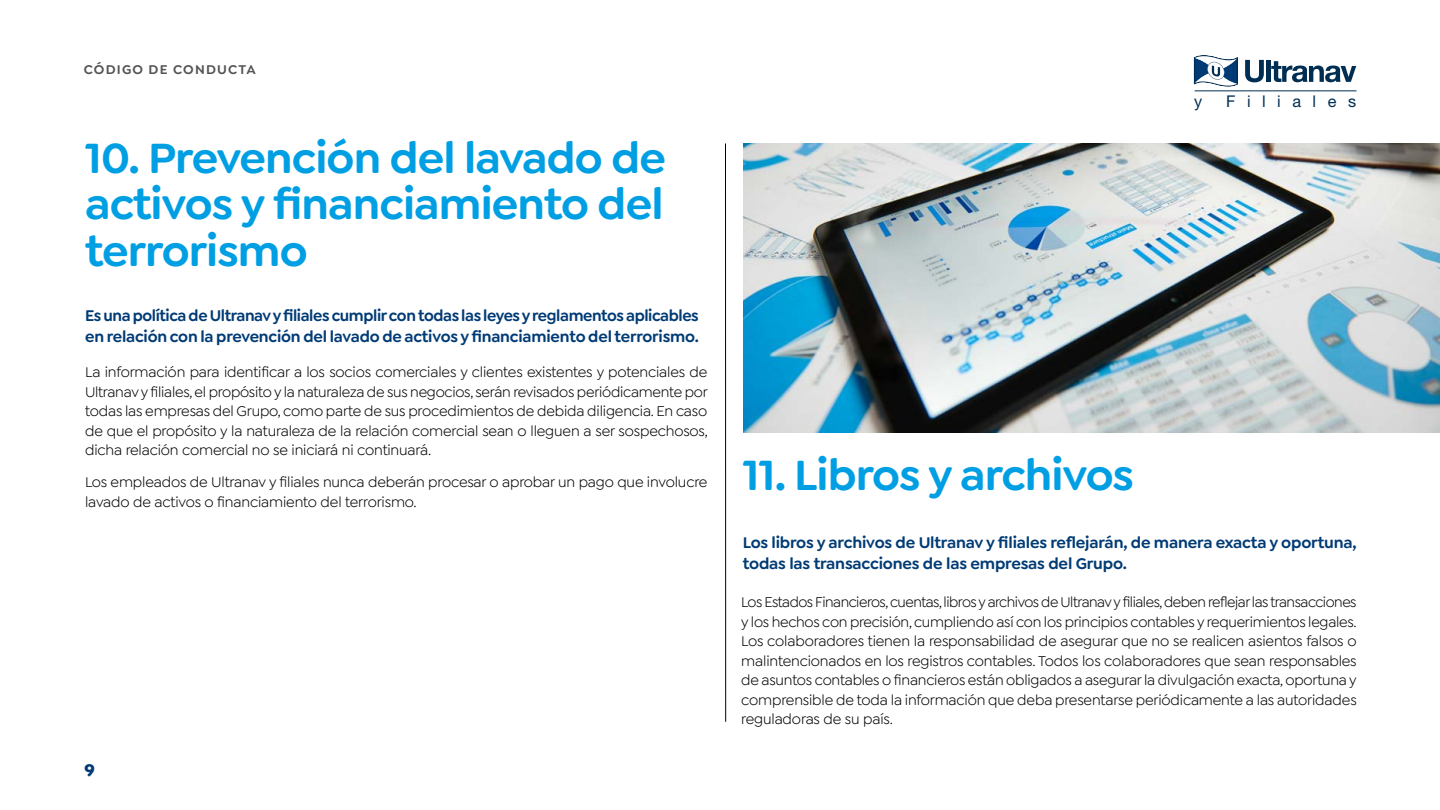
<style>
.page{position:relative;width:1440px;height:810px;background:#fff}
.page>*{position:absolute;margin:0;border:0;box-sizing:border-box;transform-origin:0 0}
.t1{font:600 45px/46.5px "Goldplay";letter-spacing:-.02em;color:#009fe3;text-align:justify}
.t2{font:700 18px "Goldplay";color:#003b75}
.t3{font:600 16.5px/21px "Goldplay";letter-spacing:-.01em;color:#003b75;scale:.96 1}
.t4{font:600 16.5px/21px "Goldplay";letter-spacing:-.01em;color:#003b75}
.t5{font:16.2px "Helvetica Neue LT Std";letter-spacing:.71em;color:#002e52}
.t6{font:15px/19.5px "Goldplay";letter-spacing:-.01em;color:#000;text-align:justify}
.t7{font:600 13.5px "Goldplay";letter-spacing:.09em;color:#555454}
</style>
<div class="page">
<svg style="left:1194px;top:55px;width:44px;height:32px"></svg>
<svg style="left:1245px;top:60px;width:19px;height:22px"></svg>
<hr style="left:1266px;top:60px;width:4px;height:22px;background:#002e52">
<svg style="left:1271px;top:61px;width:85px;height:21px"></svg>
<hr style="left:1194px;top:91px;width:162px;height:1px;background:#002e52">
<hr style="left:725px;top:144px;width:1px;height:578px;background:#000">
<img style="left:744px;top:144px;width:696px;height:289px">
<p class="t7" style="left:84px;top:61px;width:173px">CÓDIGO DE CONDUCTA</p>
<h1 class="t1" style="left:85px;top:134px;width:582px">10. Prevención del lavado de activos y financiamiento del terrorismo</h1>
<p class="t3" style="left:85px;top:305px;width:641px">Es una política de Ultranav y filiales cumplir con todas las leyes y reglamentos aplicables en relación con la prevención del lavado de activos y financiamiento del terrorismo.</p>
<p class="t6" style="left:85px;top:362px;width:624px">La información para identificar a los socios comerciales y clientes existentes y potenciales de Ultranav y filiales, el propósito y la naturaleza de sus negocios, serán revisados periódicamente por todas las empresas del Grupo, como parte de sus procedimientos de debida diligencia. En caso de que el propósito y la naturaleza de la relación comercial sean o lleguen a ser sospechosos, dicha relación comercial no se iniciará ni continuará.</p>
<p class="t6" style="left:85px;top:473px;width:624px">Los empleados de Ultranav y filiales nunca deberán procesar o aprobar un pago que involucre lavado de activos o financiamiento del terrorismo.</p>
<p class="t2" style="left:85px;top:758px;width:12px">9</p>
<p class="t5" style="left:1194px;top:92px;width:10px">y</p>
<p class="t5" style="left:1226px;top:92px;width:131px">Filiales</p>
<h1 class="t1" style="left:743px;top:451px;width:393px">11. Libros y archivos</h1>
<p class="t4" style="left:743px;top:532px;width:615px">Los libros y archivos de Ultranav y filiales reflejarán, de manera exacta y oportuna, todas las transacciones de las empresas del Grupo.</p>
<p class="t6" style="left:741px;top:592px;width:617px">Los Estados Financieros, cuentas, libros y archivos de Ultranav y filiales, deben reflejar las transacciones y los hechos con precisión, cumpliendo así con los principios contables y requerimientos legales.<br>Los colaboradores tienen la responsabilidad de asegurar que no se realicen asientos falsos o malintencionados en los registros contables. Todos los colaboradores que sean responsables de asuntos contables o financieros están obligados a asegurar la divulgación exacta, oportuna y comprensible de toda la información que deba presentarse periódicamente a las autoridades reguladoras de su país.</p>
</div>
